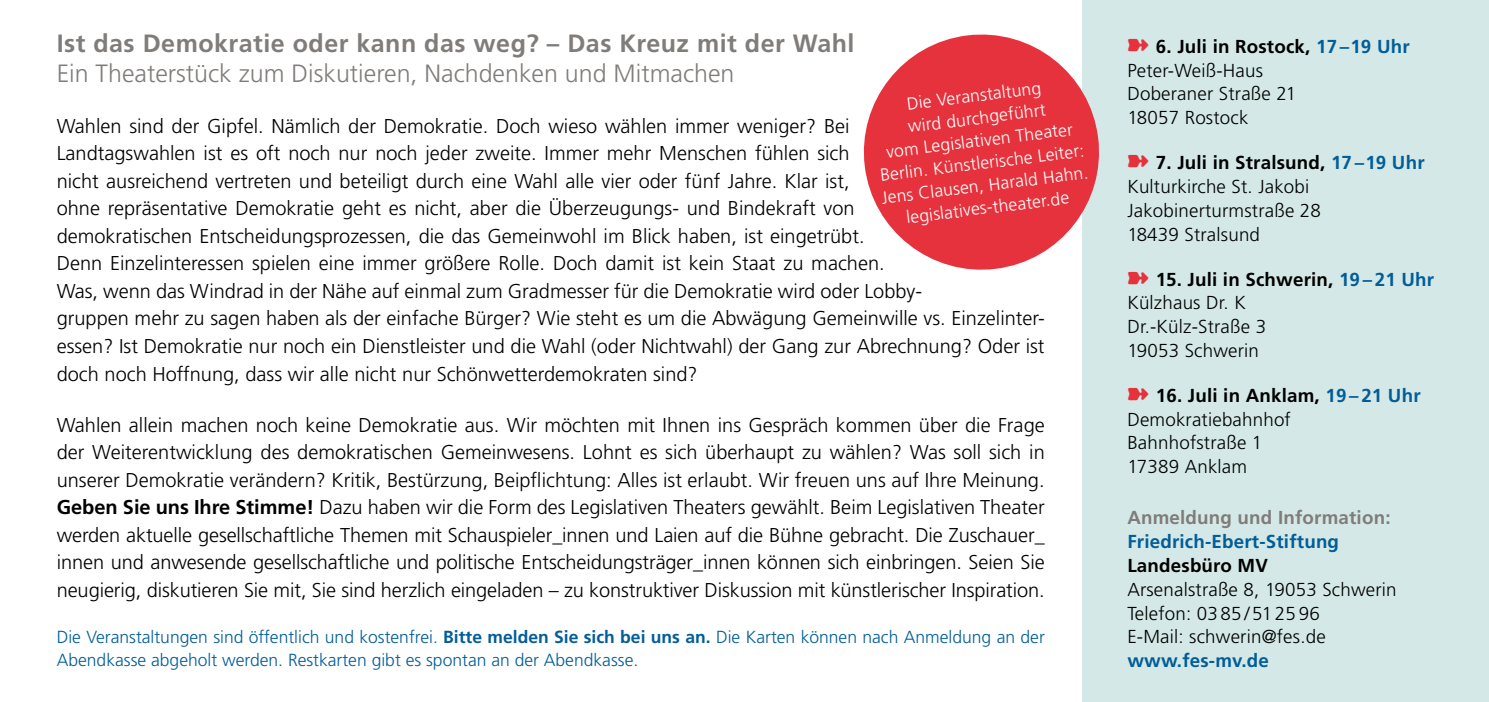
<style>
.page{position:relative;width:1489px;height:702px;background:#fff}
.page>*{position:absolute;margin:0;border:0;box-sizing:border-box;transform-origin:0 0}
.t1{font:300 25px "Frutiger LT Std";color:#7f7c7a}
.t2{font:700 25px "Frutiger LT Std";letter-spacing:.02em;color:#7f7c7a}
.t3{font:300 20px/27.5px "Frutiger LT Std";color:#000}
.t4{font:300 18.75px/23.8px "Frutiger LT Std";letter-spacing:.01em;color:#000}
.t5{font:700 18.75px "Frutiger LT Std";letter-spacing:.01em;color:#025d98}
.t6{font:700 18.75px "Frutiger LT Std";letter-spacing:.01em;color:#7f7c7a}
.t7{font:700 18.75px "Frutiger LT Std";letter-spacing:.01em;color:#000}
.t8{font:300 17.5px/22.5px "Frutiger LT Std";color:#025d98}
.t9{font:300 17.5px/22.5px "Frutiger LT Std";color:#fff;text-align:center}
.s1{font-weight:700}
.s2{color:#e5323d}
.s3{font-weight:700;color:#025d98}
</style>
<div class="page">
<div style="left:1082px;top:0;width:406px;height:702px;background:#d4e9e7"></div>
<svg style="left:863px;top:34px;width:236px;height:236px;fill:#e5323d"></svg>
<p class="t2" style="left:57px;top:28px;width:799px">Ist das Demokratie oder kann das weg? – Das Kreuz mit der Wahl</p>
<p class="t1" style="left:57px;top:59px;width:679px">Ein Theaterstück zum Diskutieren, Nachdenken und Mitmachen</p>
<p class="t3" style="left:57px;top:112px;width:989px">Wahlen sind der Gipfel. Nämlich der Demokratie. Doch wieso wählen immer weniger? Bei<br>Landtagswahlen ist es oft noch nur noch jeder zweite. Immer mehr Menschen fühlen sich<br>nicht ausreichend vertreten und beteiligt durch eine Wahl alle vier oder fünf Jahre. Klar ist,<br>ohne repräsentative Demokratie geht es nicht, aber die Überzeugungs- und Bindekraft von<br>demokratischen Entscheidungsprozessen, die das Gemeinwohl im Blick haben, ist eingetrübt.<br>Denn Einzelinteressen spielen eine immer größere Rolle. Doch damit ist kein Staat zu machen.<br>Was, wenn das Windrad in der Nähe auf einmal zum Gradmesser für die Demokratie wird oder Lobby-<br>gruppen mehr zu sagen haben als der einfache Bürger? Wie steht es um die Abwägung Gemeinwille vs. Einzelinter&shy;essen? Ist Demokratie nur noch ein Dienstleister und die Wahl (oder Nichtwahl) der Gang zur Abrechnung? Oder ist doch noch Hoffnung, dass wir alle nicht nur Schönwetterdemokraten sind?</p>
<p class="t3" style="left:57px;top:411px;width:989px;text-align:justify">Wahlen allein machen noch keine Demokratie aus. Wir möchten mit Ihnen ins Gespräch kommen über die Frage der Weiterentwicklung des demokratischen Gemeinwesens. Lohnt es sich überhaupt zu wählen? Was soll sich in unserer Demokratie verändern? Kritik, Bestürzung, Beipflichtung: Alles ist erlaubt. Wir freuen uns auf Ihre Meinung.<br><span class="s1">Geben Sie uns Ihre Stimme!</span> Dazu haben wir die Form des Legislativen Theaters gewählt. Beim Legislativen Theater werden aktuelle gesellschaftliche Themen mit Schauspieler_innen und Laien auf die Bühne gebracht. Die Zuschauer_ innen und anwesende gesellschaftliche und politische Entscheidungsträger_innen können sich einbringen. Seien Sie neugierig, diskutieren Sie mit, Sie sind herzlich eingeladen – zu konstruktiver Diskussion mit künstlerischer Inspiration.</p>
<p class="t8" style="left:57px;top:626px;width:989px">Die Veranstaltungen sind öffentlich und kostenfrei. <span class="s1">Bitte melden Sie sich bei uns an.</span> Die Karten können nach Anmeldung an der<br>Abendkasse abgeholt werden. Restkarten gibt es spontan an der Abendkasse.</p>
<p class="t9" style="left:869px;top:97px;width:209px;rotate:-7deg">Die Veranstaltung<br>wird durchgeführt<br>vom Legislativen Theater<br>Berlin. Künstlerische Leiter:<br>Jens Clausen, Harald Hahn. legislatives-theater.de</p>
<p class="t4" style="left:1127px;top:35px;width:284px"><span class="s2">➽</span> <span class="s1">6. Juli in Rostock,</span> <span class="s3">17 –19 Uhr<br></span>Peter-Weiß-Haus<br>Doberaner Straße 21<br>18057 Rostock</p>
<p class="t4" style="left:1127px;top:151px;width:299px"><span class="s2">➽</span> <span class="s1">7. Juli in Stralsund,</span> <span class="s3">17 –19 Uhr<br></span>Kulturkirche St. Jakobi<br>Jakobinerturmstraße 28<br>18439 Stralsund</p>
<p class="t4" style="left:1127px;top:267px;width:308px"><span class="s2">➽</span> <span class="s1">15. Juli in Schwerin,</span> <span class="s3">19 – 21 Uhr<br></span>Külzhaus Dr. K<br>Dr.-Külz-Straße 3<br>19053 Schwerin</p>
<p class="t4" style="left:1127px;top:384px;width:295px"><span class="s2">➽</span> <span class="s1">16. Juli in Anklam,</span> <span class="s3">19 – 21 Uhr<br></span>Demokratiebahnhof<br>Bahnhofstraße 1<br>17389 Anklam</p>
<p class="t6" style="left:1127px;top:507px;width:265px">Anmeldung und Information:</p>
<p class="t5" style="left:1127px;top:530px;width:213px">Friedrich-Ebert-Stiftung</p>
<p class="t7" style="left:1127px;top:554px;width:142px">Landesbüro MV</p>
<p class="t4" style="left:1127px;top:577px;width:271px">Arsenalstraße 8, 19053 Schwerin<br>Telefon: 03 85 / 51 25 96<br>E-Mail: schwerin@fes.de</p>
<p class="t5" style="left:1127px;top:649px;width:143px">www.fes-mv.de</p>
</div>
